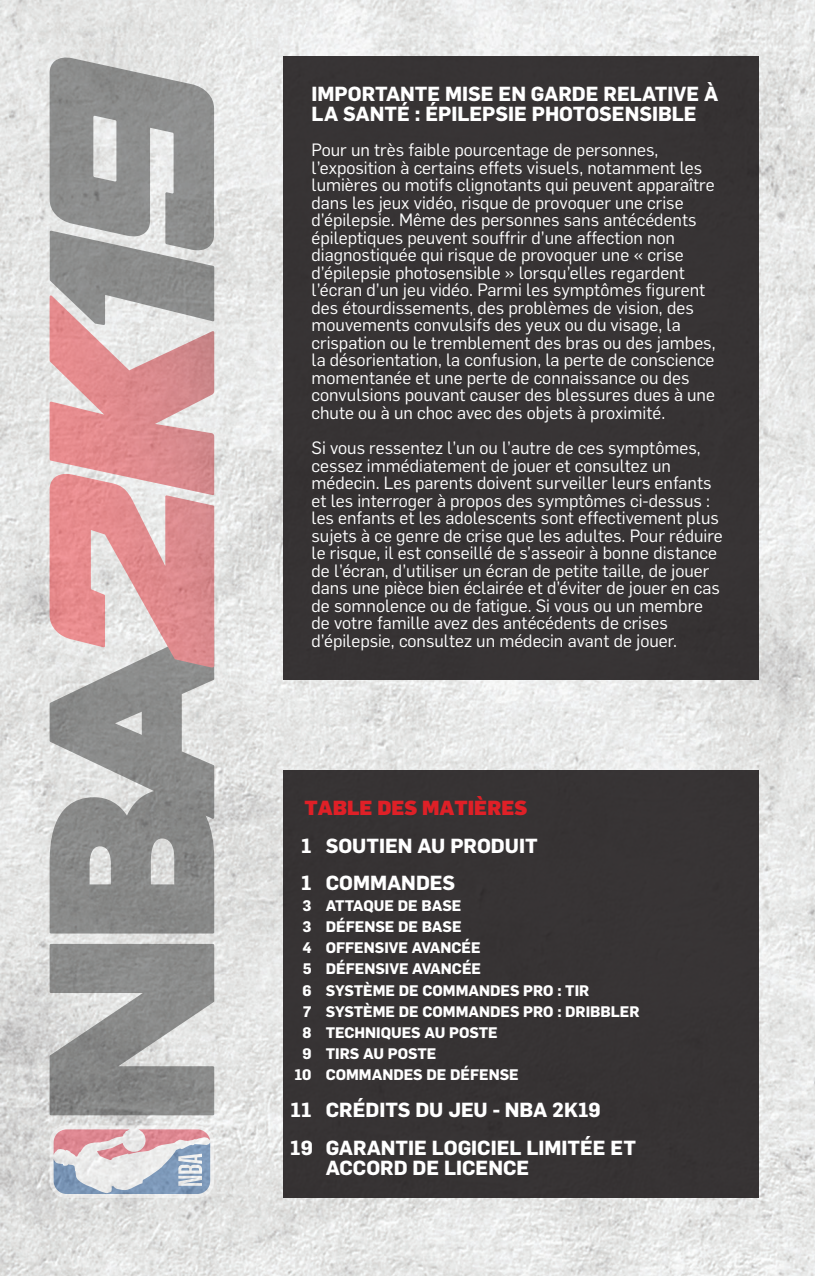
<style>
.page{position:relative;width:815px;height:1276px;background:#fff}
.page>*{position:absolute;margin:0;border:0;box-sizing:border-box;transform-origin:0 0}
.t1{font:700 20px/37.8px "Flama";color:#fff}
.t2{font:900 20px "Flama";color:#df2027}
.t3{font:17.5px/17.5px "Flama";color:#fff}
.t4{font:700 15px "Flama";color:#fff}
</style>
<div class="page">
<img style="left:0;top:0;width:815px;height:1276px">
<svg style="left:50px;top:57px;width:164px;height:238px;background:#9f9f9f"></svg>
<svg style="left:50px;top:944px;width:164px;height:171px;background:#9a9a9a"></svg>
<svg style="left:50px;top:668px;width:164px;height:265px;background:#9c9c9c"></svg>
<svg style="left:50px;top:295px;width:164px;height:373px;background:#dda4a6"></svg>
<svg style="left:50px;top:1125px;width:164px;height:73px;fill:#ebebeb"></svg>
<svg style="left:54px;top:1129px;width:156px;height:65px;background:#c6bbc7"></svg>
<div style="left:283px;top:770px;width:475px;height:427px;background:#373334"></div>
<div style="left:283px;top:57px;width:475px;height:623px;background:#373334"></div>
<p class="t1" style="left:312px;top:83px;width:408px;line-height:20px">IMPORTANTE MISE EN GARDE RELATIVE À<br>LA SANTÉ : ÉPILEPSIE PHOTOSENSIBLE</p>
<p class="t3" style="left:312px;top:141px;width:405px">Pour un très faible pourcentage de personnes, l’exposition à certains effets visuels, notamment les lumières ou motifs clignotants qui peuvent apparaître dans les jeux vidéo, risque de provoquer une crise d’épilepsie. Même des personnes sans antécédents épileptiques peuvent souffrir d’une affection non diagnostiquée qui risque de provoquer une « crise d’épilepsie photosensible » lorsqu’elles regardent l’écran d’un jeu vidéo. Parmi les symptômes figurent des étourdissements, des problèmes de vision, des mouvements convulsifs des yeux ou du visage, la crispation ou le tremblement des bras ou des jambes, la désorientation, la confusion, la perte de conscience momentanée et une perte de connaissance ou des convulsions pouvant causer des blessures dues à une chute ou à un choc avec des objets à proximité.</p>
<p class="t3" style="left:312px;top:439px;width:413px">Si vous ressentez l’un ou l’autre de ces symptômes, cessez immédiatement de jouer et consultez un médecin. Les parents doivent surveiller leurs enfants et les interroger à propos des symptômes ci-dessus : les enfants et les adolescents sont effectivement plus sujets à ce genre de crise que les adultes. Pour réduire le risque, il est conseillé de s’asseoir à bonne distance de l’écran, d’utiliser un écran de petite taille, de jouer dans une pièce bien éclairée et d’éviter de jouer en cas de somnolence ou de fatigue. Si vous ou un membre de votre famille avez des antécédents de crises d’épilepsie, consultez un médecin avant de jouer.</p>
<p class="t2" style="left:304px;top:795px;width:224px">TABLE DES MATIÈRES</p>
<p class="t1" style="left:301px;top:826px;width:238px">1 SOUTIEN AU PRODUIT<br>1 COMMANDES</p>
<p class="t4" style="left:303px;top:896px;width:160px">3 ATTAQUE DE BASE</p>
<p class="t4" style="left:303px;top:917px;width:161px">3 DÉFENSE DE BASE</p>
<p class="t4" style="left:302px;top:939px;width:180px">4 OFFENSIVE AVANCÉE</p>
<p class="t4" style="left:303px;top:960px;width:180px">5 DÉFENSIVE AVANCÉE</p>
<p class="t4" style="left:302px;top:981px;width:288px">6 SYSTÈME DE COMMANDES PRO : TIR</p>
<p class="t4" style="left:303px;top:1002px;width:338px">7 SYSTÈME DE COMMANDES PRO : DRIBBLER</p>
<p class="t4" style="left:303px;top:1023px;width:197px">8 TECHNIQUES AU POSTE</p>
<p class="t4" style="left:302px;top:1044px;width:135px">9 TIRS AU POSTE</p>
<p class="t4" style="left:294px;top:1065px;width:226px">10 COMMANDES DE DÉFENSE</p>
<p class="t1" style="left:290px;top:1090px;width:347px">11 CRÉDITS DU JEU - NBA 2K19<br>19 GARANTIE LOGICIEL LIMITÉE ET</p>
<p class="t1" style="left:326px;top:1148px;width:205px">ACCORD DE LICENCE</p>
</div>
